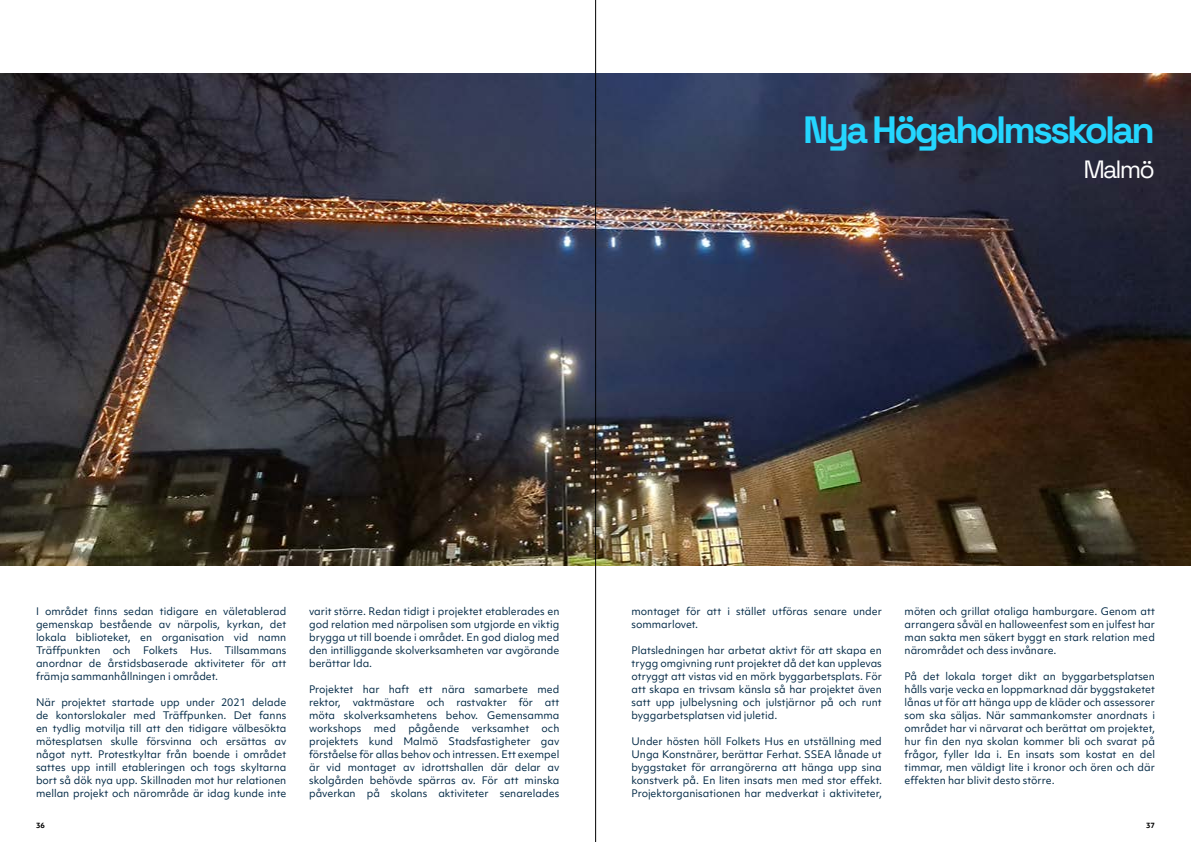
<style>
.page{position:relative;width:1191px;height:842px;background:#fff}
.page>*{position:absolute;margin:0;border:0;box-sizing:border-box;transform-origin:0 0}
.t1{font:700 38px "Space Grotesk";letter-spacing:-.075em;color:#24d6ff}
.t2{font:25px "Space Grotesk";letter-spacing:-.075em;color:#fff}
.t3{font:10px/13px "Objektiv Mk 1";color:#002845;text-align:justify}
.t4{font:700 7px "Objektiv Mk 1";color:#000}
</style>
<div class="page">
<img style="left:0;top:74px;width:1191px;height:492px">
<hr style="left:595px;top:0;width:1px;height:842px;background:#000">
<h1 class="t1" style="left:803px;top:102px;width:353px">Nya Högaholmsskolan</h1>
<h2 class="t2" style="left:1083px;top:151px;width:73px">Malmö</h2>
<p class="t3" style="left:36px;top:604px;width:252px">I området finns sedan tidigare en väletablerad gemenskap bestående av närpolis, kyrkan, det lokala biblioteket, en organisation vid namn Träffpunkten och Folkets Hus. Tillsammans anordnar de årstidsbaserade aktiviteter för att främja sammanhållningen i området.</p>
<p class="t3" style="left:36px;top:695px;width:252px">När projektet startade upp under 2021 delade de kontorslokaler med Träffpunken. Det fanns en tydlig motvilja till att den tidigare välbesökta mötesplatsen skulle försvinna och ersättas av något nytt. Protestkyltar från boende i området sattes upp intill etableringen och togs skyltarna bort så dök nya upp. Skillnaden mot hur relationen mellan projekt och närområde är idag kunde inte</p>
<p class="t3" style="left:309px;top:604px;width:252px">varit större. Redan tidigt i projektet etablerades en god relation med närpolisen som utgjorde en viktig brygga ut till boende i området. En god dialog med den intilliggande skolverksamheten var avgörande berättar Ida.</p>
<p class="t3" style="left:309px;top:682px;width:252px">Projektet har haft ett nära samarbete med rektor, vaktmästare och rastvakter för att möta skolverksamhetens behov. Gemensamma workshops med pågående verksamhet och projektets kund Malmö Stadsfastigheter gav förståelse för allas behov och intressen. Ett exempel är vid montaget av idrottshallen där delar av skolgården behövde spärras av. För att minska påverkan på skolans aktiviteter senarelades</p>
<p class="t3" style="left:631px;top:604px;width:252px">montaget för att i stället utföras senare under sommarlovet.</p>
<p class="t3" style="left:631px;top:643px;width:252px">Platsledningen har arbetat aktivt för att skapa en trygg omgivning runt projektet då det kan upplevas otryggt att vistas vid en mörk byggarbetsplats. För att skapa en trivsam känsla så har projektet även satt upp julbelysning och julstjärnor på och runt byggarbetsplatsen vid juletid.</p>
<p class="t3" style="left:631px;top:734px;width:252px">Under hösten höll Folkets Hus en utställning med Unga Konstnärer, berättar Ferhat. SSEA lånade ut byggstaket för arrangörerna att hänga upp sina konstverk på. En liten insats men med stor effekt.<br>Projektorganisationen har medverkat i aktiviteter,</p>
<p class="t3" style="left:904px;top:604px;width:252px">möten och grillat otaliga hamburgare. Genom att arrangera såväl en halloweenfest som en julfest har man sakta men säkert byggt en stark relation med närområdet och dess invånare.</p>
<p class="t3" style="left:904px;top:669px;width:252px">På det lokala torget dikt an byggarbetsplatsen hålls varje vecka en loppmarknad där byggstaketet lånas ut för att hänga upp de kläder och assessorer som ska säljas. När sammankomster anordnats i området har vi närvarat och berättat om projektet, hur fin den nya skolan kommer bli och svarat på frågor, fyller Ida i. En insats som kostat en del timmar, men väldigt lite i kronor och ören och där effekten har blivit desto större.</p>
<p class="t4" style="left:36px;top:821px;width:10px">36</p>
<p class="t4" style="left:1146px;top:821px;width:10px">37</p>
</div>
